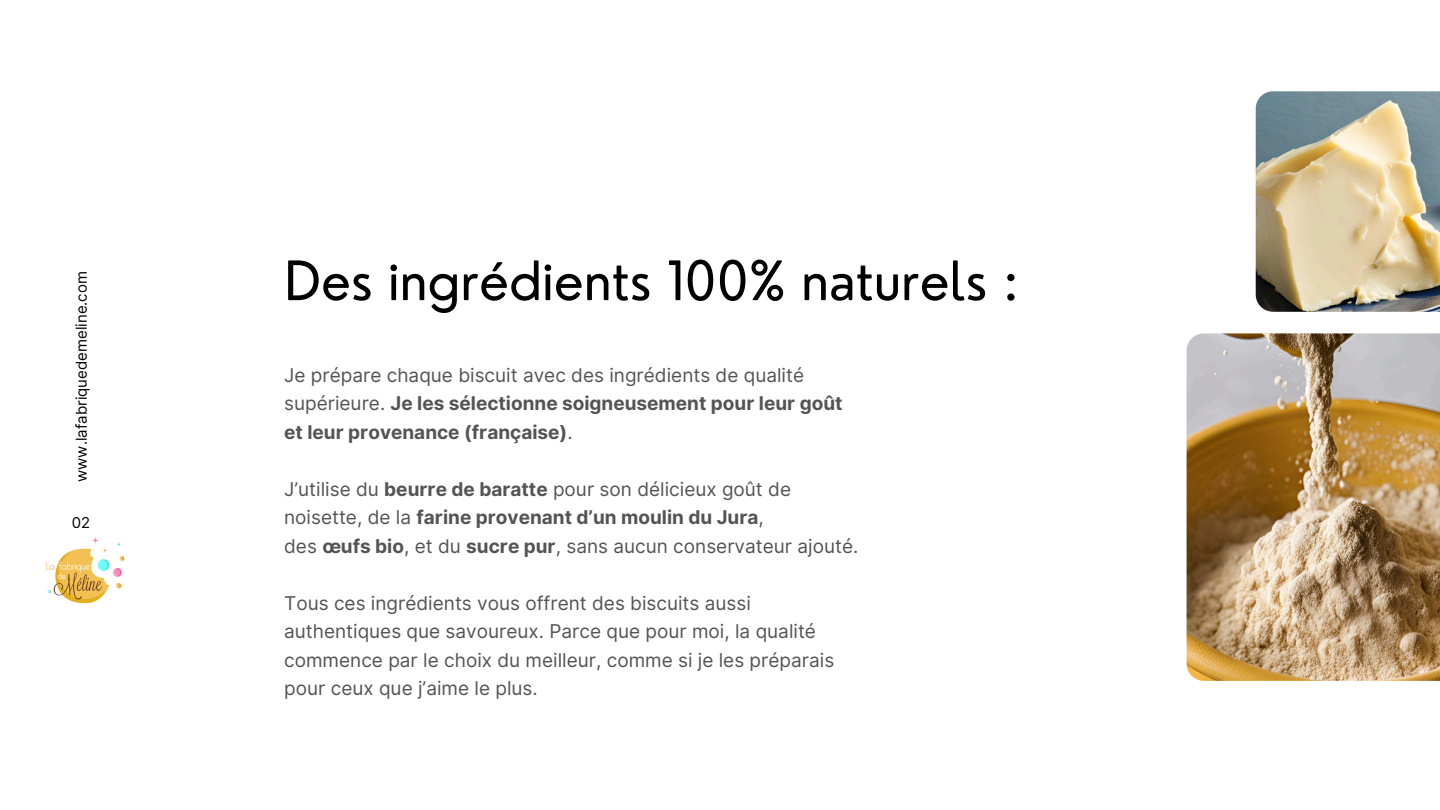
<style>
.page{position:relative;width:1440px;height:810px;background:#fff}
.page>*{position:absolute;margin:0;border:0;box-sizing:border-box;transform-origin:0 0}
.t1{font:53px "Nourd";color:#000}
.t2{font:19px/28.5px "Inter";color:#545454}
.t3{font:700 19px/28.5px "Inter";color:#545454}
.t4{font:15px "Inter";color:#000}
.s1{font-weight:400}
.s2{font-weight:700}
</style>
<div class="page">
<img style="left:1256px;top:91px;width:184px;height:221px">
<img style="left:46px;top:537px;width:79px;height:67px">
<img style="left:1187px;top:333px;width:253px;height:348px">
<p class="t4" style="left:73px;top:482px;width:212px;rotate:-90deg">www.lafabriquedemeline.com</p>
<p class="t4" style="left:72px;top:514px;width:20px">02</p>
<p class="t1" style="left:284px;top:247px;width:737px">Des ingrédients 100% naturels :</p>
<h2 class="t3" style="left:284px;top:361px;width:560px"><span class="s1">Je prépare chaque biscuit avec des ingrédients de qualité supérieure.</span> Je les sélectionne soigneusement pour leur goût et leur provenance (française)<span class="s1">.</span></h2>
<h2 class="t2" style="left:284px;top:475px;width:576px">J’utilise du <span class="s2">beurre de baratte</span> pour son délicieux goût de noisette, de la <span class="s2">farine provenant d’un moulin du Jura</span>,<br>des <span class="s2">œufs bio</span>, et du <span class="s2">sucre pur</span>, sans aucun conservateur ajouté.</h2>
<h2 class="t2" style="left:284px;top:589px;width:552px">Tous ces ingrédients vous offrent des biscuits aussi authentiques que savoureux. Parce que pour moi, la qualité commence par le choix du meilleur, comme si je les préparais pour ceux que j’aime le plus.</h2>
</div>
